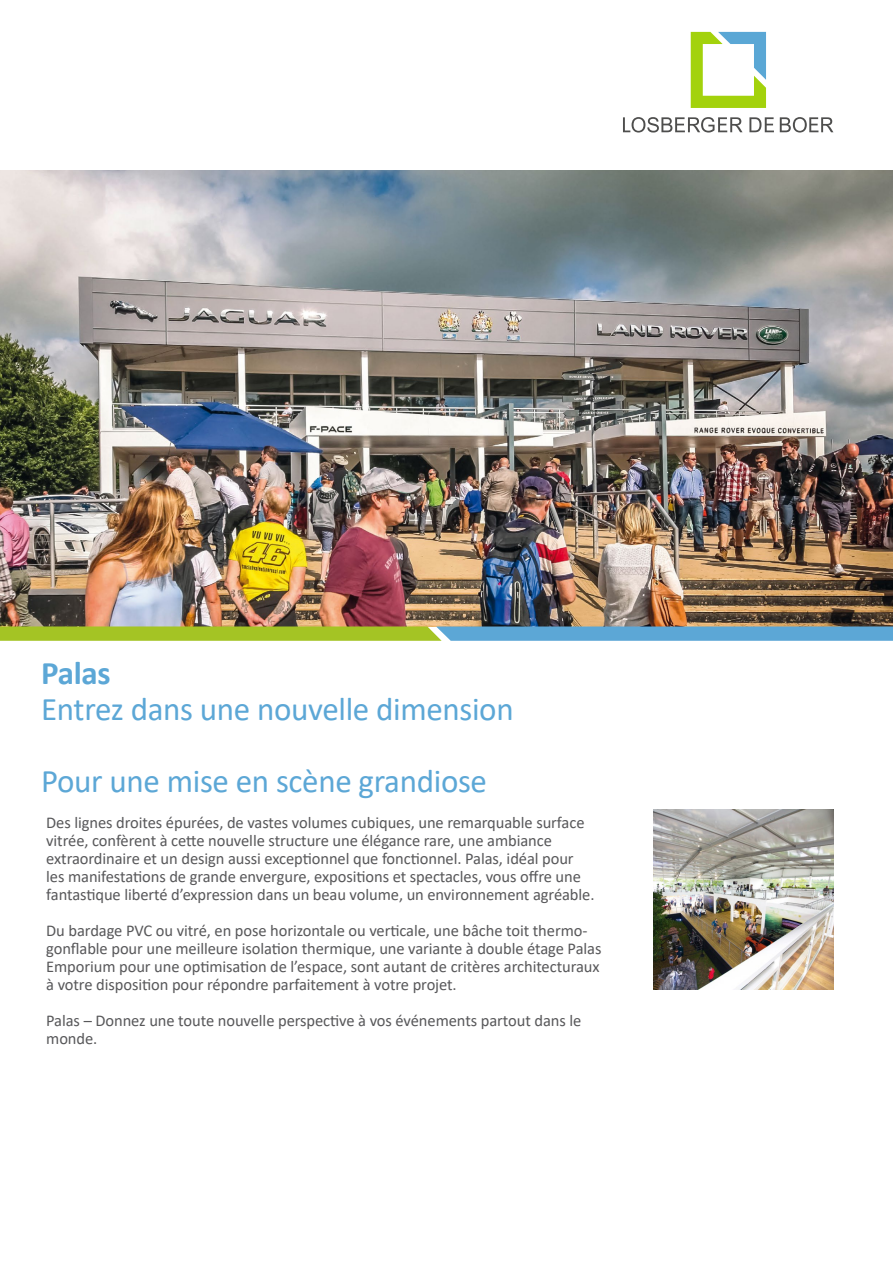
<style>
.page{position:relative;width:893px;height:1263px;background:#fff}
.page>*{position:absolute;margin:0;border:0;box-sizing:border-box;transform-origin:0 0}
.t1{font:33px/72px "Calibri";letter-spacing:-.01em;color:#5ca7d6}
.t2{font:700 33px "Calibri";letter-spacing:-.01em;color:#5ca7d6}
.t3{font:16.5px/18px "Calibri";letter-spacing:-.005em;color:#58585a}
</style>
<div class="page">
<svg style="left:623px;top:117px;width:119px;height:16px"></svg>
<svg style="left:749px;top:117px;width:25px;height:15px"></svg>
<svg style="left:780px;top:117px;width:53px;height:16px"></svg>
<svg style="left:691px;top:32px;width:75px;height:76px"></svg>
<img style="left:0;top:171px;width:893px;height:455px">
<img style="left:653px;top:809px;width:180px;height:180px">
<svg style="left:0;top:626px;width:893px;height:15px;background:#83b480"></svg>
<h1 class="t2" style="left:41px;top:650px;width:71px">Palas</h1>
<h1 class="t1" style="left:41px;top:672px;width:474px">Entrez dans une nouvelle dimension<br>Pour une mise en scène grandiose</h1>
<p class="t3" style="left:46px;top:813px;width:550px">Des lignes droites épurées, de vastes volumes cubiques, une remarquable surface vitrée, confèrent à cette nouvelle structure une élégance rare, une ambiance extraordinaire et un design aussi exceptionnel que fonctionnel. Palas, idéal pour les manifestations de grande envergure, expositions et spectacles, vous offre une fantastique liberté d’expression dans un beau volume, un environnement agréable.</p>
<p class="t3" style="left:46px;top:921px;width:557px">Du bardage PVC ou vitré, en pose horizontale ou verticale, une bâche toit thermo&shy;gonflable pour une meilleure isolation thermique, une variante à double étage Palas Emporium pour une optimisation de l’espace, sont autant de critères architecturaux à votre disposition pour répondre parfaitement à votre projet.</p>
<p class="t3" style="left:46px;top:1011px;width:537px">Palas – Donnez une toute nouvelle perspective à vos événements partout dans le monde.</p>
</div>
